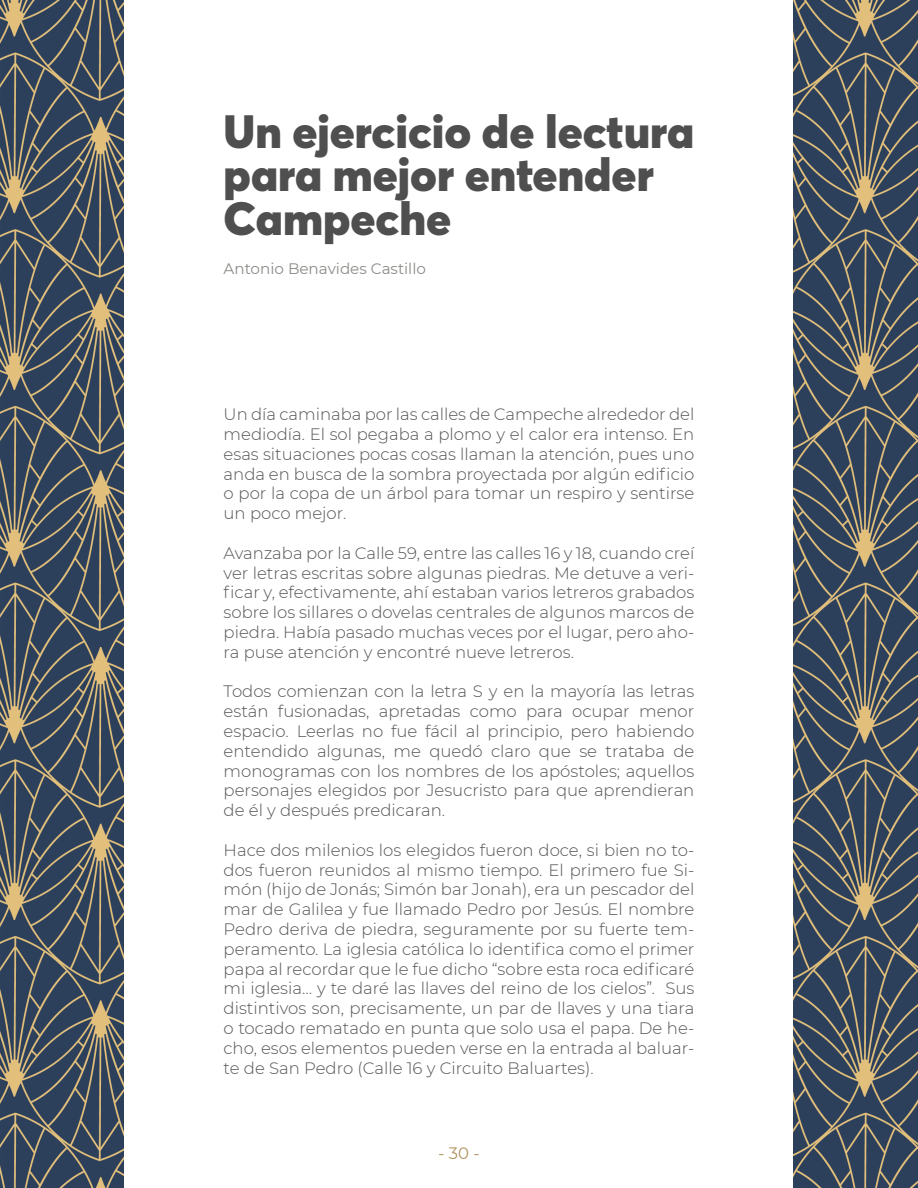
<style>
.page{position:relative;width:918px;height:1188px;background:#fff}
.page>*{position:absolute;margin:0;border:0;box-sizing:border-box;transform-origin:0 0}
.t1{font:900 46.05px/43.5px "Averta";color:#4f4f4f}
.t2{font:300 16.5px/19.8px "Montserrat";color:#555454;text-align:justify}
.t3{font:16.5px "Montserrat";color:#b0935e}
.t4{font:15.15px "Montserrat";color:#8b8d88}
</style>
<div class="page">
<img style="left:0;top:0;width:918px;height:1188px">
<div style="left:124px;top:0;width:670px;height:1188px;background:#fff"></div>
<h1 class="t1" style="left:224px;top:109px;width:472px">Un ejercicio de lectura para mejor entender<br>Campeche</h1>
<p class="t4" style="left:224px;top:258px;width:204px">Antonio Benavides Castillo</p>
<p class="t2" style="left:224px;top:404px;width:472px">Un día caminaba por las calles de Campeche alrededor del mediodía. El sol pegaba a plomo y el calor era intenso. En esas situaciones pocas cosas llaman la atención, pues uno anda en busca de la sombra proyectada por algún edificio o por la copa de un árbol para tomar un respiro y sentirse un poco mejor.</p>
<p class="t2" style="left:224px;top:543px;width:472px">Avanzaba por la Calle 59, entre las calles 16 y 18, cuando creí ver letras escritas sobre algunas piedras. Me detuve a veri&shy;ficar y, efectivamente, ahí estaban varios letreros grabados sobre los sillares o dovelas centrales de algunos marcos de piedra. Había pasado muchas veces por el lugar, pero aho&shy;ra puse atención y encontré nueve letreros.</p>
<p class="t2" style="left:224px;top:681px;width:472px">Todos comienzan con la letra S y en la mayoría las letras están fusionadas, apretadas como para ocupar menor espacio. Leerlas no fue fácil al principio, pero habiendo entendido algunas, me quedó claro que se trataba de monogramas con los nombres de los apóstoles; aquellos personajes elegidos por Jesucristo para que aprendieran de él y después predicaran.</p>
<p class="t2" style="left:224px;top:840px;width:472px">Hace dos milenios los elegidos fueron doce, si bien no to&shy;dos fueron reunidos al mismo tiempo. El primero fue Si&shy;món (hijo de Jonás; Simón bar Jonah), era un pescador del mar de Galilea y fue llamado Pedro por Jesús. El nombre Pedro deriva de piedra, seguramente por su fuerte tem&shy;peramento. La iglesia católica lo identifica como el primer papa al recordar que le fue dicho “sobre esta roca edificaré mi iglesia… y te daré las llaves del reino de los cielos”. Sus distintivos son, precisamente, un par de llaves y una tiara o tocado rematado en punta que solo usa el papa. De he&shy;cho, esos elementos pueden verse en la entrada al baluar&shy;te de San Pedro (Calle 16 y Circuito Baluartes).</p>
<p class="t3" style="left:438px;top:1142px;width:43px">- 30 -</p>
</div>
